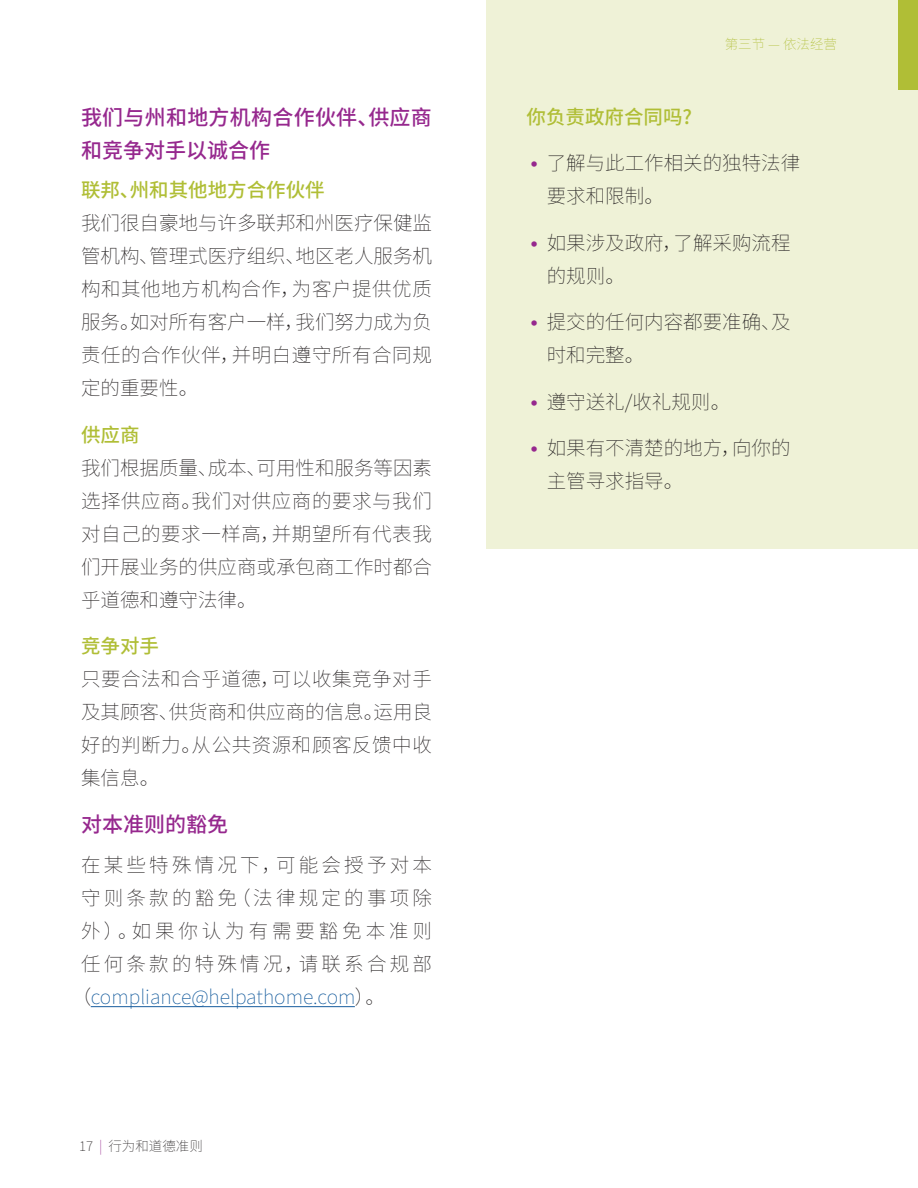
<style>
.page{position:relative;width:918px;height:1188px;background:#fff}
.page>*{position:absolute;margin:0;border:0;box-sizing:border-box;transform-origin:0 0}
.Subheader{font:500 21px/33px "Source Han Sans CN";letter-spacing:.005em;color:#96288e}
.HaH_Paragraph{font:200 19.5px/33px "Source Han Sans CN";color:#231f20}
.HaH_Paragraph-2{font:200 19.5px "Source Han Sans CN";letter-spacing:.165em;color:#231f20}
.HaH_Paragraph-3{font:200 19.5px "Source Han Sans CN";color:#175d9e}
.Sub-Subheader{font:500 19.5px "Source Han Sans CN";color:#b0be36}
.HaH_Paragraph-4{font:200 19.5px "Source Han Sans CN";letter-spacing:.2em;color:#231f20}
.HaH_Paragraph-5{font:500 19.5px "Source Han Sans CN";color:#b0be36}
.t1{font:200 13.5px "Source Han Sans CN";color:#231f20}
.t2{font:200 13.5px "Source Han Sans CN";color:#b0be36}
.s1{color:#231f20}
.s2{color:#96288e}
.s3{font-size:31.5px;color:#96288e}
</style>
<div class="page">
<div style="left:486px;top:0;width:432px;height:549px;background:#eff2d7"></div>
<hr style="left:91px;top:1006px;width:264px;height:1px;background:#175d9e">
<div style="left:898px;top:0;width:20px;height:89px;background:#b0be36"></div>
<p class="Subheader" style="left:81px;top:101px;width:352px">我们与州和地方机构合作伙伴、供应商和竞争对手以诚合作</p>
<p class="Sub-Subheader" style="left:81px;top:179px;width:245px">联邦、州和其他地方合作伙伴</p>
<p class="HaH_Paragraph" style="left:81px;top:207px;width:352px;text-align:justify">我们很自豪地与许多联邦和州医疗保健监管机构、管理式医疗组织、地区老人服务机构和其他地方机构合作，为客户提供优质服务。如对所有客户一样，我们努力成为负责任的合作伙伴，并明白遵守所有合同规定的重要性。</p>
<p class="Sub-Subheader" style="left:81px;top:424px;width:60px">供应商</p>
<p class="HaH_Paragraph" style="left:81px;top:452px;width:352px;text-align:justify">我们根据质量、成本、可用性和服务等因素选择供应商。我们对供应商的要求与我们对自己的要求一样高，并期望所有代表我们开展业务的供应商或承包商工作时都合乎道德和遵守法律。</p>
<p class="Sub-Subheader" style="left:81px;top:635px;width:79px">竞争对手</p>
<p class="HaH_Paragraph" style="left:81px;top:663px;width:352px;text-align:justify">只要合法和合乎道德，可以收集竞争对手及其顾客、供货商和供应商的信息。运用良好的判断力。从公共资源和顾客反馈中收集信息。</p>
<p class="Subheader" style="left:81px;top:808px;width:148px">对本准则的豁免</p>
<p class="HaH_Paragraph-2" style="left:81px;top:854px;width:353px">在某些特殊情况下，可能会授予对本</p>
<p class="HaH_Paragraph-2" style="left:81px;top:887px;width:353px">守则条款的豁免（法律规定的事项除</p>
<p class="HaH_Paragraph-4" style="left:81px;top:920px;width:352px">外）。如果你认为有需要豁免本准则</p>
<p class="HaH_Paragraph-2" style="left:81px;top:953px;width:353px">任何条款的特殊情况，请联系合规部</p>
<p class="HaH_Paragraph-3" style="left:72px;top:986px;width:315px"><span class="s1">（</span>compliance@helpathome.com<span class="s1">）。</span></p>
<p class="t1" style="left:79px;top:1138px;width:125px">17 <span class="s2">|</span> 行为和道德准则</p>
<p class="t2" style="left:725px;top:36px;width:114px">第三节 — 依法经营</p>
<p class="HaH_Paragraph-5" style="left:526px;top:105px;width:167px">你负责政府合同吗?</p>
<p class="HaH_Paragraph" style="left:547px;top:147px;width:255px;text-indent:-28px"><span class="s3">•</span> 了解与此工作相关的独特法律要求和限制。</p>
<p class="HaH_Paragraph" style="left:547px;top:226px;width:245px;text-indent:-28px"><span class="s3">•</span> 如果涉及政府，了解采购流程的规则。</p>
<p class="HaH_Paragraph" style="left:547px;top:306px;width:245px;text-indent:-28px"><span class="s3">•</span> 提交的任何内容都要准确、及时和完整。</p>
<p class="HaH_Paragraph" style="left:519px;top:385px;width:213px"><span class="s3">•</span> 遵守送礼/收礼规则。</p>
<p class="HaH_Paragraph" style="left:547px;top:432px;width:245px;text-indent:-28px"><span class="s3">•</span> 如果有不清楚的地方，向你的主管寻求指导。</p>
</div>
